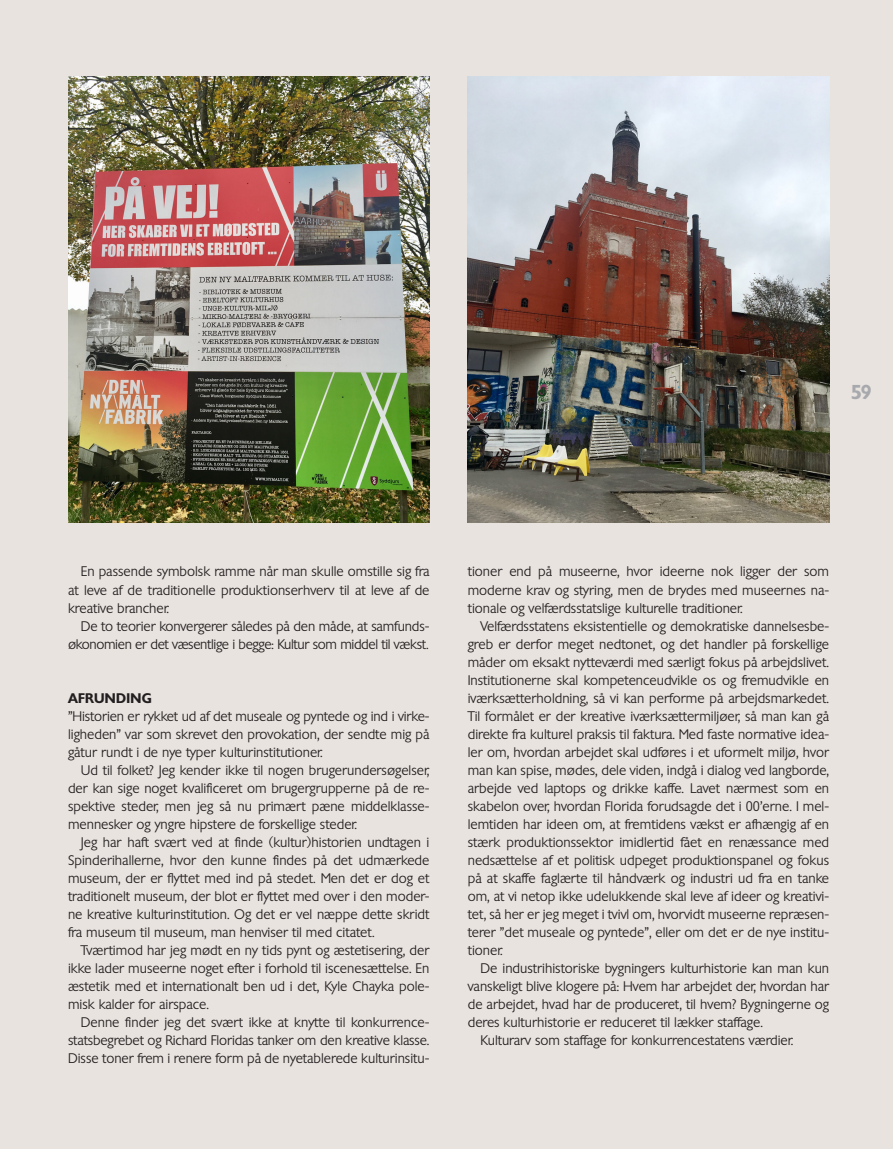
<style>
.page{position:relative;width:893px;height:1149px;background:#fff}
.page>*{position:absolute;margin:0;border:0;box-sizing:border-box;transform-origin:0 0}
.t1{font:600 19.5px "Chantilly";color:#a8a9ad}
.t2{font:300 13.5px/18px "Chantilly";color:#231f20;text-align:justify}
.t3{font:300 13.5px/18px "Chantilly";letter-spacing:-.025em;color:#231f20;text-align:right}
.t4{font:600 13.5px "Chantilly";letter-spacing:.025em;color:#231f20}
</style>
<div class="page">
<div style="left:0;top:0;width:893px;height:1148px;background:#e8e3df"></div>
<img style="left:68px;top:77px;width:361px;height:445px">
<img style="left:468px;top:77px;width:361px;height:445px">
<p class="t1" style="left:851px;top:378px;width:22px">59</p>
<p class="t2" style="left:68px;top:562px;width:363px;text-indent:13px">En passende symbolsk ramme når man skulle omstille sig fra at leve af de traditionelle produktionserhverv til at leve af de kreative brancher.</p>
<p class="t3" style="left:68px;top:616px;width:363px">De to teorier konvergerer således på den måde, at samfunds&shy;økonomien er det væsentlige i begge: Kultur som middel til vækst.</p>
<p class="t4" style="left:68px;top:688px;width:85px">AFRUNDING</p>
<p class="t2" style="left:68px;top:706px;width:363px">”Historien er rykket ud af det museale og pyntede og ind i virke&shy;ligheden” var som skrevet den provokation, der sendte mig på gåtur rundt i de nye typer kulturinstitutioner.</p>
<p class="t2" style="left:68px;top:760px;width:363px;text-indent:13px">Ud til folket? Jeg kender ikke til nogen brugerundersøgelser, der kan sige noget kvalificeret om brugergrupperne på de re&shy;spektive steder, men jeg så nu primært pæne middelklasse&shy;mennesker og yngre hipstere de forskellige steder.</p>
<p class="t2" style="left:68px;top:832px;width:363px;text-indent:13px">Jeg har haft svært ved at finde (kultur)historien undtagen i Spinderihallerne, hvor den kunne findes på det udmærkede museum, der er flyttet med ind på stedet. Men det er dog et traditionelt museum, der blot er flyttet med over i den moder&shy;ne kreative kulturinstitution. Og det er vel næppe dette skridt fra museum til museum, man henviser til med citatet.</p>
<p class="t2" style="left:68px;top:940px;width:363px;text-indent:13px">Tværtimod har jeg mødt en ny tids pynt og æstetisering, der ikke lader museerne noget efter i forhold til iscenesættelse. En æstetik med et internationalt ben ud i det, Kyle Chayka pole&shy;misk kalder for airspace.</p>
<p class="t2" style="left:68px;top:1012px;width:363px;text-indent:13px">Denne finder jeg det svært ikke at knytte til konkurrence&shy;statsbegrebet og Richard Floridas tanker om den kreative klasse.<br>Disse toner frem i renere form på de nyetablerede kulturinsitu-</p>
<p class="t2" style="left:468px;top:562px;width:363px">tioner end på museerne, hvor ideerne nok ligger der som moderne krav og styring, men de brydes med museernes na&shy;tionale og velfærdsstatslige kulturelle traditioner.</p>
<p class="t2" style="left:468px;top:616px;width:363px;text-indent:13px">Velfærdsstatens eksistentielle og demokratiske dannelsesbe&shy;greb er derfor meget nedtonet, og det handler på forskellige måder om eksakt nytteværdi med særligt fokus på arbejdslivet.<br>Institutionerne skal kompetenceudvikle os og fremudvikle en iværksætterholdning, så vi kan performe på arbejdsmarkedet.<br>Til formålet er der kreative iværksættermiljøer, så man kan gå direkte fra kulturel praksis til faktura. Med faste normative idea&shy;ler om, hvordan arbejdet skal udføres i et uformelt miljø, hvor man kan spise, mødes, dele viden, indgå i dialog ved langborde, arbejde ved laptops og drikke kaffe. Lavet nærmest som en skabelon over, hvordan Florida forudsagde det i 00’erne. I mel&shy;lemtiden har ideen om, at fremtidens vækst er afhængig af en stærk produktionssektor imidlertid fået en renæssance med nedsættelse af et politisk udpeget produktionspanel og fokus på at skaffe faglærte til håndværk og industri ud fra en tanke om, at vi netop ikke udelukkende skal leve af ideer og kreativi&shy;tet, så her er jeg meget i tvivl om, hvorvidt museerne repræsen&shy;terer ”det museale og pyntede”, eller om det er de nye institu&shy;tioner.</p>
<p class="t2" style="left:468px;top:958px;width:363px;text-indent:13px">De industrihistoriske bygningers kulturhistorie kan man kun vanskeligt blive klogere på: Hvem har arbejdet der, hvordan har de arbejdet, hvad har de produceret, til hvem? Bygningerne og deres kulturhistorie er reduceret til lækker staffage.</p>
<p class="t2" style="left:480px;top:1030px;width:314px">Kulturarv som staffage for konkurrencestatens værdier.</p>
</div>
